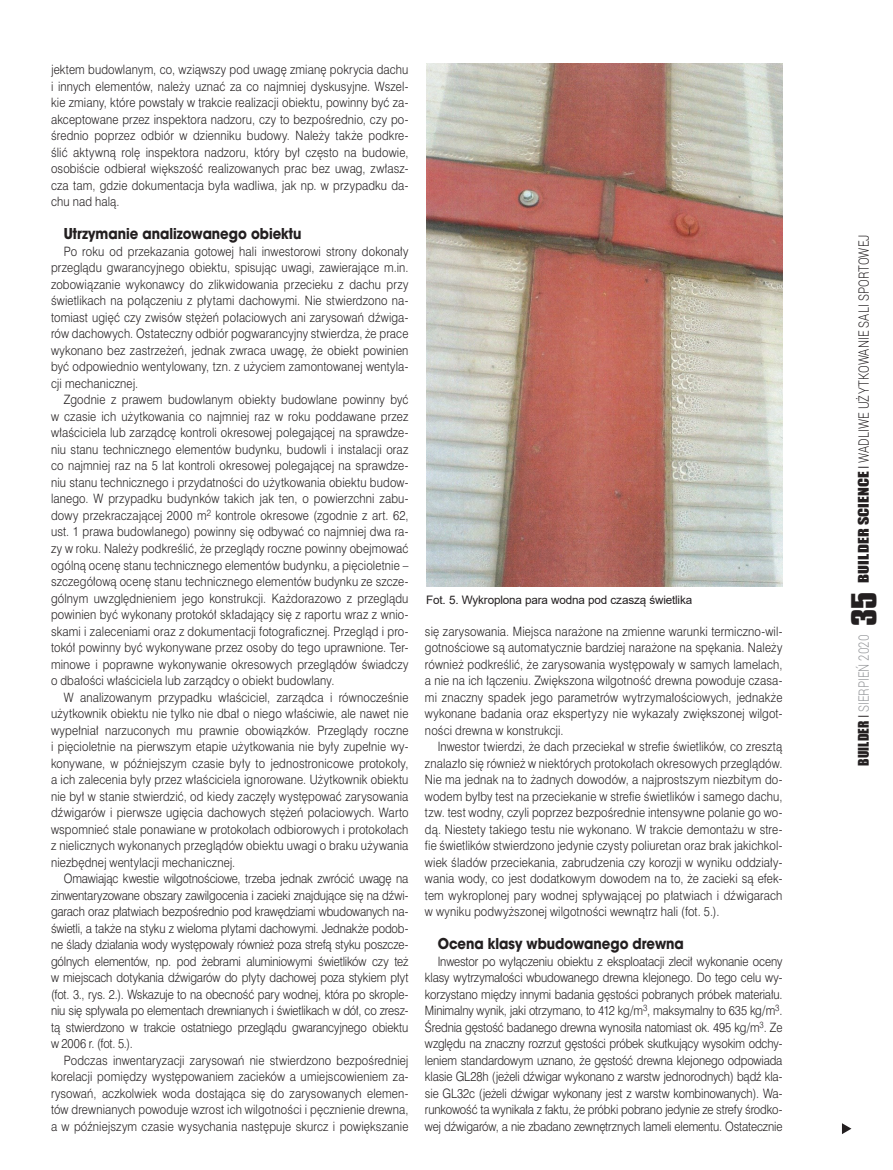
<style>
.page{position:relative;width:893px;height:1170px;background:#fff}
.page>*{position:absolute;margin:0;border:0;box-sizing:border-box;transform-origin:0 0}
.srodtytul{font:700 16.5px "Avant Gar Got Itc TEE";color:#231f20;scale:.9 1}
.t1{font:300 14.25px "Roboto";letter-spacing:.01em;color:#231f20;scale:.8 1}
.t2{font:300 14.25px "Roboto";color:#939598;scale:.8 1}
.tekst_swiss{font:12px/16.5px "Swis 721 Lt PL";letter-spacing:.01em;color:#231f20;text-align:justify;scale:.89 1}
.Fot_podpis{font:11.7px "Arial";letter-spacing:-.015em;color:#231f20}
.s1{font-family:"Impact";font-weight:400;font-size:13.5px}
.s2{font-family:"Swis 721 Lt PL";font-weight:400;font-size:13.5px}
.s3{font-family:"Impact";font-weight:400;font-size:13.5px;color:#231f20}
.s4{font-family:"Swis 721 Lt PL";font-weight:400;font-size:13.5px;color:#231f20}
.s5{font-family:"Compacta PL";font-weight:700;font-size:30px;color:#231f20}
</style>
<div class="page">
<svg style="left:842px;top:1123px;width:9px;height:11px"></svg>
<img style="left:426px;top:64px;width:356px;height:522px">
<p class="tekst_swiss" style="left:51px;top:61px;width:403px">jektem budowlanym, co, wziąwszy pod uwagę zmianę pokrycia dachu i innych elementów, należy uznać za co najmniej dyskusyjne. Wszel&shy;kie zmiany, które powstały w trakcie realizacji obiektu, powinny być za&shy;akceptowane przez inspektora nadzoru, czy to bezpośrednio, czy po&shy;średnio poprzez odbiór w dzienniku budowy. Należy także podkre&shy;ślić aktywną rolę inspektora nadzoru, który był często na budowie, osobiście odbierał większość realizowanych prac bez uwag, zwłasz&shy;cza tam, gdzie dokumentacja była wadliwa, jak np. w przypadku da&shy;chu nad halą.</p>
<p class="srodtytul" style="left:64px;top:224px;width:266px">Utrzymanie analizowanego obiektu</p>
<p class="tekst_swiss" style="left:51px;top:243px;width:403px;text-indent:13px">Po roku od przekazania gotowej hali inwestorowi strony dokonały przeglądu gwarancyjnego obiektu, spisując uwagi, zawierające m.in. zobowiązanie wykonawcy do zlikwidowania przecieku z dachu przy świetlikach na połączeniu z płytami dachowymi. Nie stwierdzono na&shy;tomiast ugięć czy zwisów stężeń połaciowych ani zarysowań dźwiga&shy;rów dachowych. Ostateczny odbiór pogwarancyjny stwierdza, że prace wykonano bez zastrzeżeń, jednak zwraca uwagę, że obiekt powinien być odpowiednio wentylowany, tzn. z użyciem zamontowanej wentyla&shy;cji mechanicznej.</p>
<p class="tekst_swiss" style="left:51px;top:391px;width:403px;text-indent:13px">Zgodnie z prawem budowlanym obiekty budowlane powinny być w czasie ich użytkowania co najmniej raz w roku poddawane przez właściciela lub zarządcę kontroli okresowej polegającej na sprawdze&shy;niu stanu technicznego elementów budynku, budowli i instalacji oraz co najmniej raz na 5 lat kontroli okresowej polegającej na sprawdze&shy;niu stanu technicznego i przydatności do użytkowania obiektu budow&shy;lanego. W przypadku budynków takich jak ten, o powierzchni zabu&shy;dowy przekraczającej 2000 m<sup>2</sup> kontrole okresowe (zgodnie z art. 62, ust. 1 prawa budowlanego) powinny się odbywać co najmniej dwa ra&shy;zy w roku. Należy podkreślić, że przeglądy roczne powinny obejmować ogólną ocenę stanu technicznego elementów budynku, a pięcioletnie – szczegółową ocenę stanu technicznego elementów budynku ze szcze&shy;gólnym uwzględnieniem jego konstrukcji. Każdorazowo z przeglądu powinien być wykonany protokół składający się z raportu wraz z wnio&shy;skami i zaleceniami oraz z dokumentacji fotograficznej. Przegląd i pro&shy;tokół powinny być wykonywane przez osoby do tego uprawnione. Ter&shy;minowe i poprawne wykonywanie okresowych przeglądów świadczy o dbałości właściciela lub zarządcy o obiekt budowlany.</p>
<p class="tekst_swiss" style="left:51px;top:688px;width:403px;text-indent:13px">W analizowanym przypadku właściciel, zarządca i równocześnie użytkownik obiektu nie tylko nie dbał o niego właściwie, ale nawet nie wypełniał narzuconych mu prawnie obowiązków. Przeglądy roczne i pięcioletnie na pierwszym etapie użytkowania nie były zupełnie wy&shy;konywane, w późniejszym czasie były to jednostronicowe protokoły, a ich zalecenia były przez właściciela ignorowane. Użytkownik obiektu nie był w stanie stwierdzić, od kiedy zaczęły występować zarysowania dźwigarów i pierwsze ugięcia dachowych stężeń połaciowych. Warto wspomnieć stale ponawiane w protokołach odbiorowych i protokołach z nielicznych wykonanych przeglądów obiektu uwagi o braku używania niezbędnej wentylacji mechanicznej.</p>
<p class="tekst_swiss" style="left:51px;top:870px;width:403px;text-indent:13px">Omawiając kwestie wilgotnościowe, trzeba jednak zwrócić uwagę na zinwentaryzowane obszary zawilgocenia i zacieki znajdujące się na dźwi&shy;garach oraz płatwiach bezpośrednio pod krawędziami wbudowanych na&shy;świetli, a także na styku z wieloma płytami dachowymi. Jednakże podob&shy;ne ślady działania wody występowały również poza strefą styku poszcze&shy;gólnych elementów, np. pod żebrami aluminiowymi świetlików czy też w miejscach dotykania dźwigarów do płyty dachowej poza stykiem płyt (fot. 3., rys. 2.). Wskazuje to na obecność pary wodnej, która po skrople&shy;niu się spływała po elementach drewnianych i świetlikach w dół, co zresz&shy;tą stwierdzono w trakcie ostatniego przeglądu gwarancyjnego obiektu w 2006 r. (fot. 5.).</p>
<p class="tekst_swiss" style="left:51px;top:1051px;width:403px;text-indent:13px">Podczas inwentaryzacji zarysowań nie stwierdzono bezpośredniej korelacji pomiędzy występowaniem zacieków a umiejscowieniem za&shy;rysowań, aczkolwiek woda dostająca się do zarysowanych elemen&shy;tów drewnianych powoduje wzrost ich wilgotności i pęcznienie drewna, a w późniejszym czasie wysychania następuje skurcz i powiększanie</p>
<p class="Fot_podpis" style="left:426px;top:592px;width:268px">Fot. 5. Wykroplona para wodna pod czaszą świetlika</p>
<p class="tekst_swiss" style="left:425px;top:622px;width:403px">się zarysowania. Miejsca narażone na zmienne warunki termiczno-wil&shy;gotnościowe są automatycznie bardziej narażone na spękania. Należy również podkreślić, że zarysowania występowały w samych lamelach, a nie na ich łączeniu. Zwiększona wilgotność drewna powoduje czasa&shy;mi znaczny spadek jego parametrów wytrzymałościowych, jednakże wykonane badania oraz ekspertyzy nie wykazały zwiększonej wilgot&shy;ności drewna w konstrukcji.</p>
<p class="tekst_swiss" style="left:425px;top:738px;width:403px;text-indent:13px">Inwestor twierdzi, że dach przeciekał w strefie świetlików, co zresztą znalazło się również w niektórych protokołach okresowych przeglądów.<br>Nie ma jednak na to żadnych dowodów, a najprostszym niezbitym do&shy;wodem byłby test na przeciekanie w strefie świetlików i samego dachu, tzw. test wodny, czyli poprzez bezpośrednie intensywne polanie go wo&shy;dą. Niestety takiego testu nie wykonano. W trakcie demontażu w stre&shy;fie świetlików stwierdzono jedynie czysty poliuretan oraz brak jakichkol&shy;wiek śladów przeciekania, zabrudzenia czy korozji w wyniku oddziały&shy;wania wody, co jest dodatkowym dowodem na to, że zacieki są efek&shy;tem wykroplonej pary wodnej spływającej po płatwiach i dźwigarach w wyniku podwyższonej wilgotności wewnątrz hali (fot. 5.).</p>
<p class="srodtytul" style="left:438px;top:933px;width:275px">Ocena klasy wbudowanego drewna</p>
<p class="tekst_swiss" style="left:425px;top:952px;width:403px;text-indent:13px">Inwestor po wyłączeniu obiektu z eksploatacji zlecił wykonanie oceny klasy wytrzymałości wbudowanego drewna klejonego. Do tego celu wy&shy;korzystano między innymi badania gęstości pobranych próbek materiału.<br>Minimalny wynik, jaki otrzymano, to 412 kg/m<sup>3</sup>, maksymalny to 635 kg/m<sup>3</sup>.<br>Średnia gęstość badanego drewna wynosiła natomiast ok. 495 kg/m<sup>3</sup>. Ze względu na znaczny rozrzut gęstości próbek skutkujący wysokim odchy&shy;leniem standardowym uznano, że gęstość drewna klejonego odpowiada klasie GL28h (jeżeli dźwigar wykonano z warstw jednorodnych) bądź kla&shy;sie GL32c (jeżeli dźwigar wykonany jest z warstw kombinowanych). Wa&shy;runkowość ta wynikała z faktu, że próbki pobrano jedynie ze strefy środko&shy;wej dźwigarów, a nie zbadano zewnętrznych lameli elementu. Ostatecznie</p>
<p class="t1" style="left:854px;top:582px;width:437px;rotate:-90deg"><span class="s1">BUILDER SCIENCE</span> <span class="s2">I</span> WADLIWE UŻYTKOWANIE SALI SPORTOWEJ</p>
<p class="t2" style="left:854px;top:765px;width:219px;rotate:-90deg"><span class="s3">BUILDER</span> <span class="s4">I</span> SIERPIEŃ 2020 <span class="s5">35</span></p>
</div>
